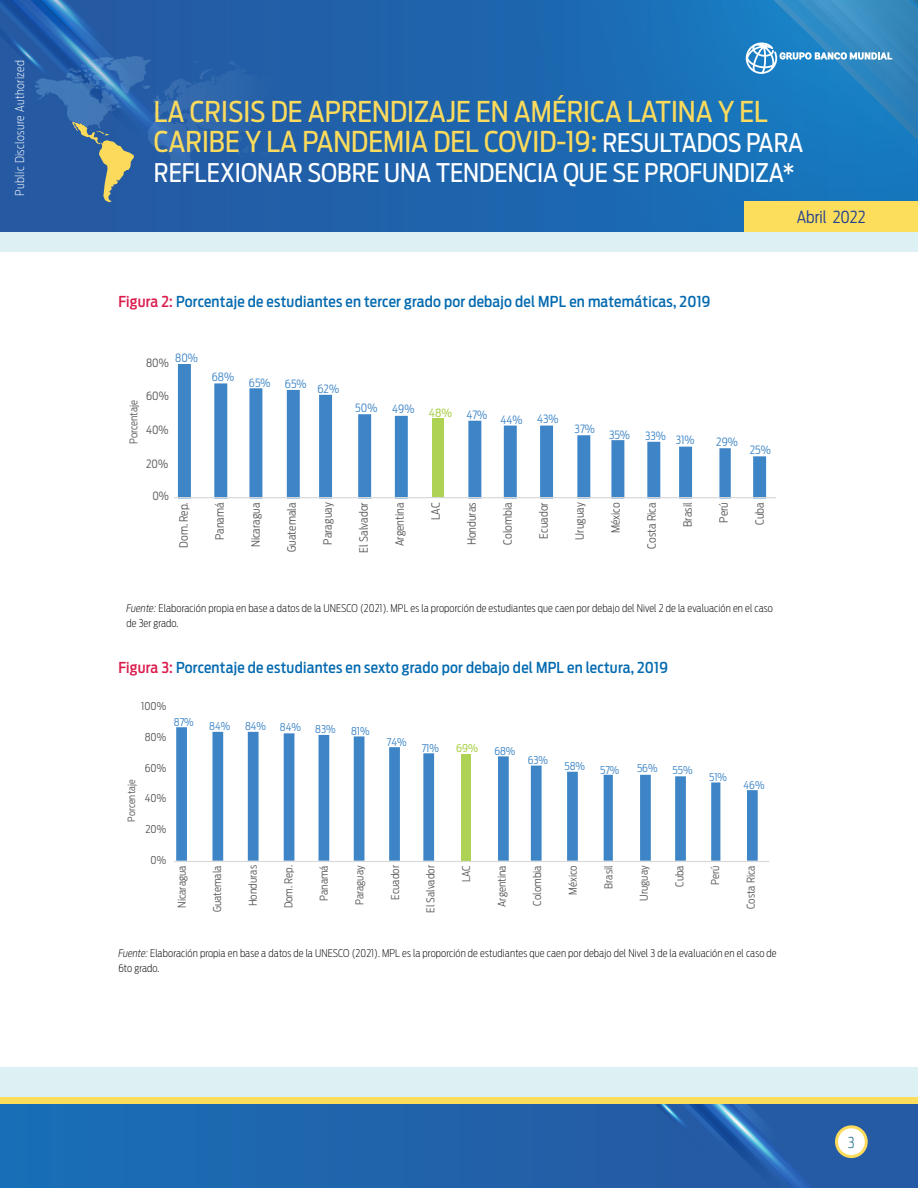
<style>
.page{position:relative;width:918px;height:1188px;background:#fff}
.page>*{position:absolute;margin:0;border:0;box-sizing:border-box;transform-origin:0 0}
.t1{font:28.5px/30px "Antenna Cond";color:#fcdb5c}
.t2{font:25.5px "Antenna Cond";color:#fff}
.t3{font:300 16.5px "Antenna Cond";color:#25408f}
.t4{font:500 15px "Antenna Cond";letter-spacing:.015em;color:#046ab0}
.t5{font:200 15px "Antenna Cond";color:#005a7c}
.t6{font:200 12px "Antenna Cond";letter-spacing:.03em;color:#fff}
.t7{font:300 11.4px "Antenna Cond";color:#595959}
.t8{font:300 11.4px "Antenna Cond";color:#3d85c6}
.t9{font:11.4px "Antenna Cond";color:#aed253}
.t10{font:300 10.8px "Antenna Cond";color:#595959}
.t11{font:300 10.8px "Antenna Cond";color:#3d85c6}
.t12{font:10.8px "Antenna Cond";color:#aed253}
.t13{font:200 10.5px/15px "Antenna Cond";letter-spacing:.01em;color:#000}
.t14{font:300 10.5px "Antenna Cond";color:#595959}
.t15{font:300 9.9px "Antenna Cond";color:#595959}
.s1{font-size:25.5px;color:#fff}
.s2{color:#da1c4d}
.s3{font-style:italic}
</style>
<div class="page">
<div style="left:0;top:1104px;width:918px;height:84px;background:linear-gradient(to bottom,#1e66ae,#1e66ae)"></div>
<div style="left:0;top:0;width:918px;height:233px;background:#2062ab"></div>
<svg style="left:0;top:202px;width:286px;height:31px"></svg>
<svg style="left:507px;top:0;width:237px;height:233px"></svg>
<svg style="left:0;top:0;width:254px;height:202px"></svg>
<div style="left:683px;top:0;width:235px;height:202px;background:#1a72b9"></div>
<div style="left:744px;top:201px;width:174px;height:32px;background:#fcde5c"></div>
<svg style="left:520px;top:1104px;width:350px;height:84px;background:#2c63a8"></svg>
<div style="left:0;top:1097px;width:918px;height:7px;background:#fcde5c"></div>
<svg style="left:702px;top:0;width:216px;height:199px;background:#237fbf"></svg>
<div style="left:0;top:233px;width:918px;height:864px;background:#ddf1f5"></div>
<div style="left:0;top:253px;width:918px;height:814px;background:#fff"></div>
<svg style="left:178px;top:364px;width:588px;height:133px"></svg>
<hr style="left:174px;top:497px;width:602px;height:1px;background:#d9d9d9">
<svg style="left:176px;top:727px;width:582px;height:134px"></svg>
<hr style="left:174px;top:861px;width:595px;height:1px;background:#d9d9d9">
<p class="t6" style="left:13px;top:196px;width:137px;rotate:-90deg">Public Disclosure Authorized</p>
<h1 class="t1" style="left:154px;top:97px;width:651px">LA CRISIS DE APRENDIZAJE EN AMÉRICA LATINA Y EL<br>CARIBE Y LA PANDEMIA DEL COVID-19: <span class="s1">RESULTADOS PARA</span></h1>
<h2 class="t2" style="left:154px;top:157px;width:642px">REFLEXIONAR SOBRE UNA TENDENCIA QUE SE PROFUNDIZA*</h2>
<h3 class="t3" style="left:797px;top:207px;width:70px">Abril 2022</h3>
<h3 class="t4" style="left:118px;top:293px;width:594px"><span class="s2">Figura 2:</span> Porcentaje de estudiantes en tercer grado por debajo del MPL en matemáticas, 2019</h3>
<p class="t8" style="left:175px;top:351px;width:24px">80%</p>
<p class="t7" style="left:146px;top:356px;width:24px">80%</p>
<p class="t7" style="left:146px;top:389px;width:24px">60%</p>
<p class="t14" style="left:127px;top:444px;width:46px;rotate:-90deg">Porcentaje</p>
<p class="t7" style="left:146px;top:423px;width:24px">40%</p>
<p class="t7" style="left:146px;top:457px;width:23px">20%</p>
<p class="t7" style="left:152px;top:489px;width:18px">0%</p>
<p class="t8" style="left:212px;top:370px;width:24px">68%</p>
<p class="t8" style="left:249px;top:376px;width:23px">65%</p>
<p class="t8" style="left:285px;top:380px;width:56px">65% 62%</p>
<p class="t8" style="left:355px;top:401px;width:24px">50%</p>
<p class="t8" style="left:392px;top:402px;width:24px">49%</p>
<p class="t9" style="left:429px;top:406px;width:25px">48%</p>
<p class="t8" style="left:466px;top:411px;width:58px">47% 44%</p>
<p class="t8" style="left:537px;top:412px;width:23px">43%</p>
<p class="t8" style="left:575px;top:422px;width:22px">37%</p>
<p class="t8" style="left:609px;top:428px;width:23px">35%</p>
<p class="t8" style="left:645px;top:431px;width:51px">33% 31%</p>
<p class="t8" style="left:716px;top:435px;width:23px">29%</p>
<p class="t8" style="left:750px;top:443px;width:23px">25%</p>
<p class="t7" style="left:177px;top:548px;width:47px;rotate:-90deg">Dom. Rep.</p>
<p class="t7" style="left:213px;top:540px;width:39px;rotate:-90deg">Panamá</p>
<p class="t7" style="left:249px;top:547px;width:46px;rotate:-90deg">Nicaragua</p>
<p class="t7" style="left:285px;top:552px;width:51px;rotate:-90deg">Guatemala</p>
<p class="t7" style="left:321px;top:545px;width:44px;rotate:-90deg">Paraguay</p>
<p class="t7" style="left:357px;top:553px;width:52px;rotate:-90deg">El Salvador</p>
<p class="t7" style="left:393px;top:546px;width:45px;rotate:-90deg">Argentina</p>
<p class="t7" style="left:429px;top:520px;width:19px;rotate:-90deg">LAC</p>
<p class="t7" style="left:465px;top:545px;width:45px;rotate:-90deg">Honduras</p>
<p class="t7" style="left:501px;top:545px;width:44px;rotate:-90deg">Colombia</p>
<p class="t7" style="left:537px;top:539px;width:38px;rotate:-90deg">Ecuador</p>
<p class="t7" style="left:573px;top:540px;width:39px;rotate:-90deg">Uruguay</p>
<p class="t7" style="left:609px;top:533px;width:32px;rotate:-90deg">México</p>
<p class="t7" style="left:645px;top:549px;width:48px;rotate:-90deg">Costa Rica</p>
<p class="t7" style="left:681px;top:527px;width:26px;rotate:-90deg">Brasil</p>
<p class="t7" style="left:717px;top:523px;width:22px;rotate:-90deg">Perú</p>
<p class="t7" style="left:753px;top:525px;width:24px;rotate:-90deg">Cuba</p>
<p class="t13" style="left:127px;top:601px;width:648px"><span class="s3">Fuente:</span> Elaboración propia en base a datos de la UNESCO (2021). MPL es la proporción de estudiantes que caen por debajo del Nivel 2 de la evaluación en el caso de 3er grado.</p>
<h3 class="t4" style="left:118px;top:659px;width:551px"><span class="s2">Figura 3:</span> Porcentaje de estudiantes en sexto grado por debajo del MPL en lectura, 2019</h3>
<p class="t10" style="left:141px;top:700px;width:26px">100%</p>
<p class="t10" style="left:145px;top:731px;width:23px">80%</p>
<p class="t11" style="left:174px;top:715px;width:21px">87%</p>
<p class="t11" style="left:209px;top:719px;width:23px">84%</p>
<p class="t11" style="left:245px;top:719px;width:23px">84%</p>
<p class="t11" style="left:280px;top:721px;width:23px">84%</p>
<p class="t11" style="left:315px;top:723px;width:22px">83%</p>
<p class="t11" style="left:351px;top:725px;width:20px">81%</p>
<p class="t15" style="left:126px;top:822px;width:44px;rotate:-90deg">Porcentaje</p>
<p class="t10" style="left:145px;top:761px;width:23px">60%</p>
<p class="t10" style="left:145px;top:792px;width:23px">40%</p>
<p class="t10" style="left:145px;top:823px;width:22px">20%</p>
<p class="t11" style="left:387px;top:735px;width:21px">74%</p>
<p class="t11" style="left:422px;top:741px;width:19px">71%</p>
<p class="t12" style="left:456px;top:741px;width:24px">69%</p>
<p class="t11" style="left:494px;top:744px;width:23px">68%</p>
<p class="t11" style="left:528px;top:753px;width:22px">63%</p>
<p class="t11" style="left:565px;top:760px;width:22px">58%</p>
<p class="t11" style="left:600px;top:763px;width:21px">57%</p>
<p class="t11" style="left:637px;top:762px;width:22px">56%</p>
<p class="t11" style="left:673px;top:763px;width:22px">55%</p>
<p class="t11" style="left:709px;top:771px;width:20px">51%</p>
<p class="t11" style="left:744px;top:778px;width:22px">46%</p>
<p class="t10" style="left:151px;top:853px;width:17px">0%</p>
<p class="t10" style="left:175px;top:908px;width:44px;rotate:-90deg">Nicaragua</p>
<p class="t10" style="left:211px;top:912px;width:49px;rotate:-90deg">Guatemala</p>
<p class="t10" style="left:246px;top:906px;width:42px;rotate:-90deg">Honduras</p>
<p class="t10" style="left:282px;top:908px;width:44px;rotate:-90deg">Dom. Rep.</p>
<p class="t10" style="left:318px;top:901px;width:37px;rotate:-90deg">Panamá</p>
<p class="t10" style="left:353px;top:905px;width:42px;rotate:-90deg">Paraguay</p>
<p class="t10" style="left:389px;top:900px;width:36px;rotate:-90deg">Ecuador</p>
<p class="t10" style="left:424px;top:913px;width:49px;rotate:-90deg">El Salvador</p>
<p class="t10" style="left:460px;top:882px;width:18px;rotate:-90deg">LAC</p>
<p class="t10" style="left:495px;top:907px;width:43px;rotate:-90deg">Argentina</p>
<p class="t10" style="left:531px;top:906px;width:42px;rotate:-90deg">Colombia</p>
<p class="t10" style="left:566px;top:895px;width:31px;rotate:-90deg">México</p>
<p class="t10" style="left:602px;top:889px;width:25px;rotate:-90deg">Brasil</p>
<p class="t10" style="left:638px;top:901px;width:37px;rotate:-90deg">Uruguay</p>
<p class="t10" style="left:673px;top:887px;width:23px;rotate:-90deg">Cuba</p>
<p class="t10" style="left:709px;top:885px;width:21px;rotate:-90deg">Perú</p>
<p class="t10" style="left:744px;top:909px;width:45px;rotate:-90deg">Costa Rica</p>
<p class="t13" style="left:118px;top:945px;width:660px"><span class="s3">Fuente:</span> Elaboración propia en base a datos de la UNESCO (2021). MPL es la proporción de estudiantes que caen por debajo del Nivel 3 de la evaluación en el caso de<br>6to grado.</p>
<h3 class="t5" style="left:848px;top:1134px;width:8px">3</h3>
</div>
